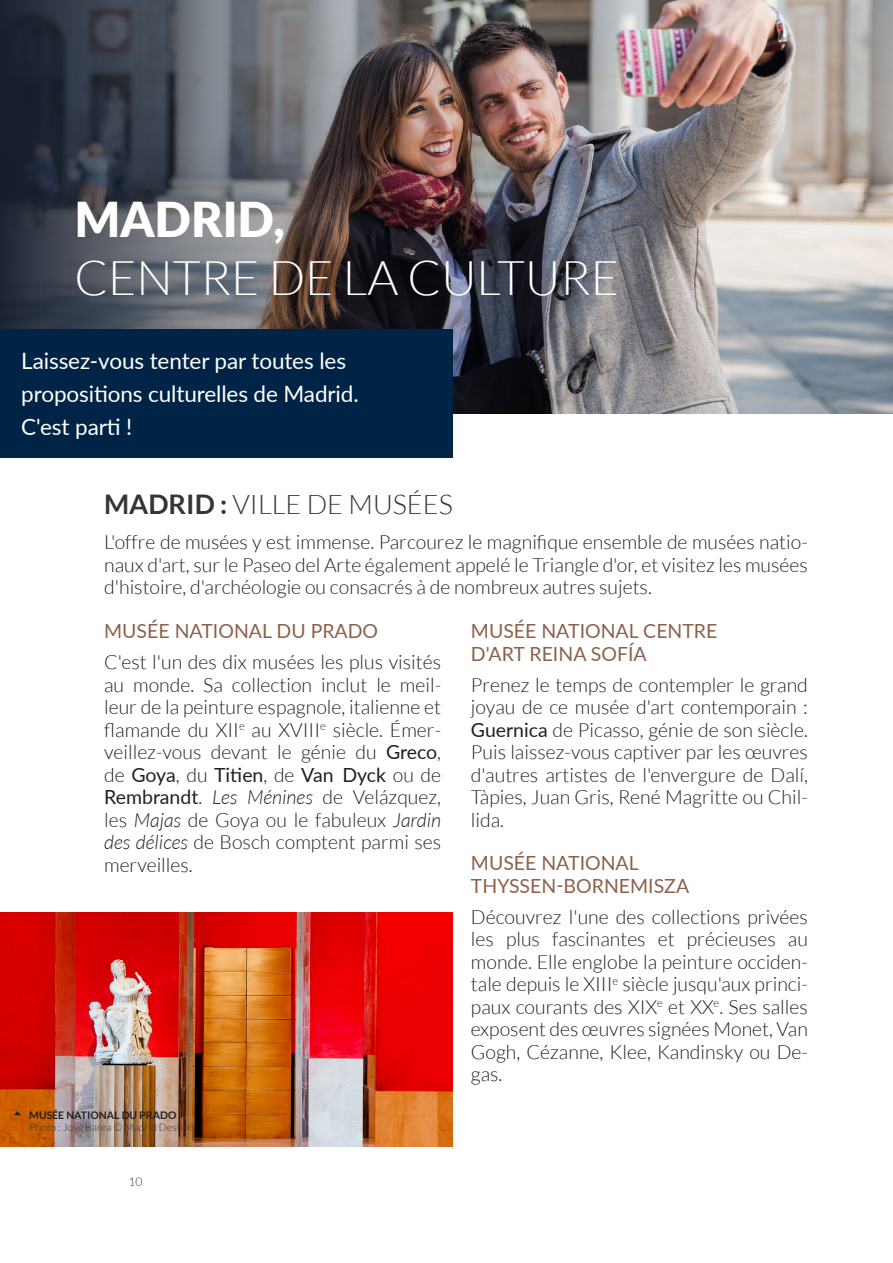
<style>
.page{position:relative;width:893px;height:1263px;background:#fff}
.page>*{position:absolute;margin:0;border:0;box-sizing:border-box;transform-origin:0 0}
.t1{font:300 48px/57.6px "Lato";color:#fff}
.t2{font:300 27px "Lato";color:#353534}
.Destacado{font:22.5px/33px "Lato";letter-spacing:-.005em;color:#fff}
.Body{font:300 19.5px/22.5px "Lato";color:#231f20;text-align:justify}
.t3{font:19.5px/22.5px "Lato";color:#8d614a}
.t4{font:300 12px "Lato";color:#353534}
.PIE_ARRIBA{font:300 10.5px "Lato";color:#353534}
.t5{font:700 10.5px "Lato";color:#231f20}
.s1{font-weight:900}
.s2{font-weight:700}
.s3{font-weight:400}
.s4{font-style:italic}
</style>
<div class="page">
<img style="left:808px;top:0;width:85px;height:413px">
<img style="left:0;top:0;width:808px;height:413px">
<div style="left:0;top:329px;width:453px;height:128px;background:#002445"></div>
<img style="left:0;top:912px;width:453px;height:235px">
<svg style="left:14px;top:1111px;width:7px;height:4px"></svg>
<h1 class="t1" style="left:74px;top:191px;width:546px"><span class="s1">MADRID,<br></span>CENTRE DE LA CULTURE</h1>
<p class="Destacado" style="left:21px;top:344px;width:339px">Laissez-vous tenter par toutes les propositions culturelles de Madrid.<br>C'est parti !</p>
<h2 class="t2" style="left:104px;top:490px;width:350px"><span class="s2">MADRID :</span> VILLE DE MUSÉES</h2>
<p class="Body" style="left:104px;top:531px;width:705px">L'offre de musées y est immense. Parcourez le magnifique ensemble de musées natio&shy;naux d'art, sur le Paseo del Arte également appelé le Triangle d'or, et visitez les musées d'histoire, d'archéologie ou consacrés à de nombreux autres sujets.</p>
<h3 class="t3" style="left:104px;top:619px;width:276px">MUSÉE NATIONAL DU PRADO</h3>
<p class="Body" style="left:104px;top:651px;width:338px">C'est l'un des dix musées les plus visités au monde. Sa collection inclut le meil&shy;leur de la peinture espagnole, italienne et flamande du XII<sup>e</sup> au XVIII<sup>e</sup> siècle. Émer&shy;veillez-vous devant le génie du <span class="s3">Greco</span>, de <span class="s3">Goya</span>, du <span class="s3">Titien</span>, de <span class="s3">Van Dyck</span> ou de <span class="s3">Rembrandt</span>. <span class="s4">Les Ménines</span> de Velázquez, les <span class="s4">Majas</span> de Goya ou le fabuleux <span class="s4">Jardin des délices</span> de Bosch comptent parmi ses merveilles.</p>
<h3 class="t3" style="left:471px;top:619px;width:248px">MUSÉE NATIONAL CENTRE<br>D'ART REINA SOFÍA</h3>
<p class="Body" style="left:471px;top:673px;width:338px">Prenez le temps de contempler le grand joyau de ce musée d'art contemporain :<br><span class="s3">Guernica</span> de Picasso, génie de son siècle.<br>Puis laissez-vous captiver par les œuvres d'autres artistes de l'envergure de Dalí, Tàpies, Juan Gris, René Magritte ou Chil&shy;lida.</p>
<h3 class="t3" style="left:471px;top:851px;width:220px">MUSÉE NATIONAL<br>THYSSEN-BORNEMISZA</h3>
<p class="Body" style="left:471px;top:906px;width:338px">Découvrez l'une des collections privées les plus fascinantes et précieuses au monde. Elle englobe la peinture occiden&shy;tale depuis le XIII<sup>e</sup> siècle jusqu'aux princi&shy;paux courants des XIX<sup>e</sup> et XX<sup>e</sup>. Ses salles exposent des œuvres signées Monet, Van Gogh, Cézanne, Klee, Kandinsky ou De&shy;gas.</p>
<p class="t5" style="left:29px;top:1109px;width:149px">MUSÉE NATIONAL DU PRADO</p>
<p class="PIE_ARRIBA" style="left:29px;top:1122px;width:167px">Photo : José Barea © Madrid Destino</p>
<p class="t4" style="left:128px;top:1175px;width:15px">10</p>
</div>
